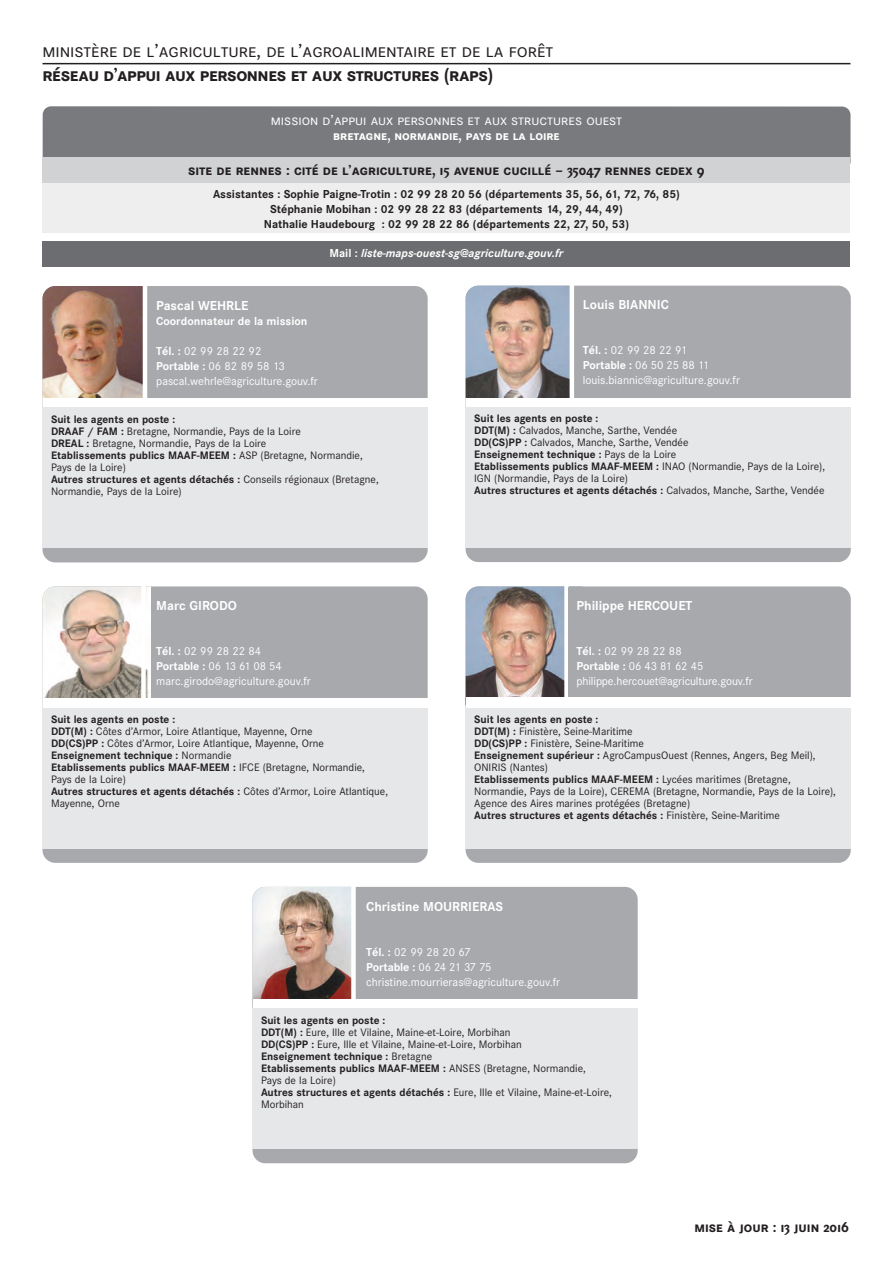
<style>
.page{position:relative;width:893px;height:1263px;background:#fff}
.page>*{position:absolute;margin:0;border:0;box-sizing:border-box;transform-origin:0 0}
.t1{font:19.5px "Corporate SSC";letter-spacing:-.005em;color:#231f20}
.t2{font:700 19.5px "Corporate SSC";letter-spacing:-.025em;color:#231f20}
.t3{font:700 15px "Corporate SSC";color:#231f20}
.t4{font:15px "Corporate SSC";color:#fff}
.t5{font:700 13.5px "Corporate S";color:#fff}
.t6{font:700 13.5px "Corporate SSC";color:#fff}
.t7{font:12px/15px "Corporate S";color:#fff}
.t8{font:700 12px/15px "Corporate S";color:#231f20;text-align:center}
.t9{font:italic 700 12px "Corporate S";color:#fff}
.t10{font:700 12px "Corporate S";color:#fff}
.t11{font:11.25px/12px "Corporate S";color:#231f20}
.s1{font-style:normal}
.s2{font-weight:700}
</style>
<div class="page">
<hr style="left:43px;top:63px;width:807px;height:1px;background:#231f20">
<div style="left:43px;top:241px;width:807px;height:26px;background:#6c6d70"></div>
<div style="left:43px;top:182px;width:807px;height:51px;background:#eeeeef"></div>
<div style="left:43px;top:106px;width:807px;height:51px;background:#787a7d"></div>
<div style="left:43px;top:157px;width:807px;height:26px;background:#d1d2d4"></div>
<div style="left:43px;top:286px;width:385px;height:276px;background:#a8a9ad;border-radius:13px"></div>
<img style="left:43px;top:286px;width:100px;height:112px">
<div style="left:43px;top:398px;width:386px;height:12px;background:#fff"></div>
<div style="left:43px;top:408px;width:385px;height:140px;background:#e6e7e9"></div>
<hr style="left:143px;top:282px;width:4px;height:117px;background:#fff">
<div style="left:43px;top:586px;width:385px;height:277px;background:#a8a9ad;border-radius:13px"></div>
<img style="left:43px;top:586px;width:108px;height:113px">
<div style="left:43px;top:699px;width:386px;height:11px;background:#fff"></div>
<div style="left:43px;top:708px;width:385px;height:140px;background:#e6e7e9"></div>
<div style="left:141px;top:583px;width:5px;height:116px;background:#fff"></div>
<div style="left:466px;top:586px;width:385px;height:277px;background:#a8a9ad;border-radius:13px"></div>
<img style="left:466px;top:586px;width:115px;height:111px">
<div style="left:466px;top:697px;width:387px;height:12px;background:#fff"></div>
<div style="left:466px;top:708px;width:385px;height:140px;background:#e6e7e9"></div>
<div style="left:564px;top:583px;width:5px;height:116px;background:#fff"></div>
<div style="left:568px;top:587px;width:270px;height:110px;background:#a8a9ad"></div>
<div style="left:466px;top:286px;width:385px;height:276px;background:#a8a9ad;border-radius:13px"></div>
<img style="left:466px;top:286px;width:104px;height:111px">
<div style="left:466px;top:398px;width:387px;height:11px;background:#fff"></div>
<div style="left:466px;top:407px;width:385px;height:141px;background:#e6e7e9"></div>
<hr style="left:570px;top:281px;width:4px;height:121px;background:#fff">
<div style="left:253px;top:887px;width:385px;height:276px;background:#a8a9ad;border-radius:13px"></div>
<img style="left:253px;top:887px;width:98px;height:112px">
<div style="left:253px;top:999px;width:386px;height:12px;background:#fff"></div>
<div style="left:253px;top:1008px;width:385px;height:141px;background:#e6e7e9"></div>
<div style="left:351px;top:883px;width:5px;height:117px;background:#fff"></div>
<h1 class="t1" style="left:43px;top:38px;width:512px">ministère de l’agriculture, de l’agroalimentaire et de la forêt</h1>
<h1 class="t2" style="left:43px;top:62px;width:452px">réseau d’appui aux personnes et aux structures (raps)</h1>
<h2 class="t4" style="left:271px;top:111px;width:353px">mission d’appui aux personnes et aux structures ouest</h2>
<p class="t6" style="left:333px;top:128px;width:228px">bretagne, normandie, pays de la loire</p>
<h2 class="t3" style="left:188px;top:161px;width:518px">site de rennes : cité de l’agriculture, 15 avenue cucillé – 35047 rennes cedex 9</h2>
<p class="t8" style="left:213px;top:186px;width:468px">Assistantes : Sophie Paigne-Trotin : 02 99 28 20 56 (départements 35, 56, 61, 72, 76, 85)<br>Stéphanie Mobihan : 02 99 28 22 83 (départements 14, 29, 44, 49)<br>Nathalie Haudebourg : 02 99 28 22 86 (départements 22, 27, 50, 53)</p>
<p class="t9" style="left:329px;top:245px;width:236px"><span class="s1">Mail :</span> liste-maps-ouest-sg@agriculture.gouv.fr</p>
<p class="t5" style="left:156px;top:297px;width:94px">Pascal WEHRLE</p>
<p class="t10" style="left:156px;top:314px;width:153px">Coordonnateur de la mission</p>
<p class="t7" style="left:156px;top:343px;width:163px"><span class="s2">Tél. :</span> 02 99 28 22 92<br><span class="s2">Portable :</span> 06 82 89 58 13 pascal.wehrle@agriculture.gouv.fr</p>
<p class="t5" style="left:583px;top:296px;width:88px">Louis BIANNIC</p>
<p class="t7" style="left:583px;top:342px;width:159px"><span class="s2">Tél. :</span> 02 99 28 22 91<br><span class="s2">Portable :</span> 06 50 25 88 11 louis.biannic@agriculture.gouv.fr</p>
<p class="t11" style="left:51px;top:413px;width:329px"><span class="s2">Suit les agents en poste :<br>DRAAF / FAM :</span> Bretagne, Normandie, Pays de la Loire<br><span class="s2">DREAL :</span> Bretagne, Normandie, Pays de la Loire<br><span class="s2">Etablissements publics MAAF-MEEM :</span> ASP (Bretagne, Normandie, Pays de la Loire)<br><span class="s2">Autres structures et agents détachés :</span> Conseils régionaux (Bretagne, Normandie, Pays de la Loire)</p>
<p class="t5" style="left:156px;top:598px;width:82px">Marc GIRODO</p>
<p class="t7" style="left:156px;top:644px;width:156px"><span class="s2">Tél. :</span> 02 99 28 22 84<br><span class="s2">Portable :</span> 06 13 61 08 54 marc.girodo@agriculture.gouv.fr</p>
<p class="t11" style="left:51px;top:713px;width:338px"><span class="s2">Suit les agents en poste :<br>DDT(M) :</span> Côtes d’Armor, Loire Atlantique, Mayenne, Orne<br><span class="s2">DD(CS)PP :</span> Côtes d’Armor, Loire Atlantique, Mayenne, Orne <span class="s2">Enseignement technique :</span> Normandie<br><span class="s2">Etablissements publics MAAF-MEEM :</span> IFCE (Bretagne, Normandie, Pays de la Loire)<br><span class="s2">Autres structures et agents détachés :</span> Côtes d’Armor, Loire Atlantique, Mayenne, Orne</p>
<p class="t11" style="left:474px;top:412px;width:352px"><span class="s2">Suit les agents en poste :<br>DDT(M) :</span> Calvados, Manche, Sarthe, Vendée<br><span class="s2">DD(CS)PP :</span> Calvados, Manche, Sarthe, Vendée<br><span class="s2">Enseignement technique :</span> Pays de la Loire<br><span class="s2">Etablissements publics MAAF-MEEM :</span> INAO (Normandie, Pays de la Loire), IGN (Normandie, Pays de la Loire)<br><span class="s2">Autres structures et agents détachés :</span> Calvados, Manche, Sarthe, Vendée</p>
<p class="t5" style="left:577px;top:598px;width:117px">Philippe HERCOUET</p>
<p class="t7" style="left:577px;top:644px;width:177px"><span class="s2">Tél. :</span> 02 99 28 22 88<br><span class="s2">Portable :</span> 06 43 81 62 45 philippe.hercouet@agriculture.gouv.fr</p>
<p class="t11" style="left:474px;top:713px;width:363px"><span class="s2">Suit les agents en poste :<br>DDT(M) :</span> Finistère, Seine-Maritime<br><span class="s2">DD(CS)PP :</span> Finistère, Seine-Maritime<br><span class="s2">Enseignement supérieur :</span> AgroCampusOuest (Rennes, Angers, Beg Meil), ONIRIS (Nantes)<br><span class="s2">Etablissements publics MAAF-MEEM :</span> Lycées maritimes (Bretagne, Normandie, Pays de la Loire), CEREMA (Bretagne, Normandie, Pays de la Loire), Agence des Aires marines protégées (Bretagne)<br><span class="s2">Autres structures et agents détachés :</span> Finistère, Seine-Maritime</p>
<p class="t5" style="left:366px;top:898px;width:138px">Christine MOURRIERAS</p>
<p class="t7" style="left:366px;top:944px;width:195px"><span class="s2">Tél. :</span> 02 99 28 20 67<br><span class="s2">Portable :</span> 06 24 21 37 75 christine.mourrieras@agriculture.gouv.fr</p>
<p class="t11" style="left:261px;top:1014px;width:352px"><span class="s2">Suit les agents en poste :<br>DDT(M) :</span> Eure, Ille et Vilaine, Maine-et-Loire, Morbihan<br><span class="s2">DD(CS)PP :</span> Eure, Ille et Vilaine, Maine-et-Loire, Morbihan<br><span class="s2">Enseignement technique :</span> Bretagne<br><span class="s2">Etablissements publics MAAF-MEEM :</span> ANSES (Bretagne, Normandie,<br>Pays de la Loire)<br><span class="s2">Autres structures et agents détachés :</span> Eure, Ille et Vilaine, Maine-et-Loire, Morbihan</p>
<h2 class="t3" style="left:694px;top:1218px;width:156px">mise à jour : 13 juin 2016</h2>
</div>
